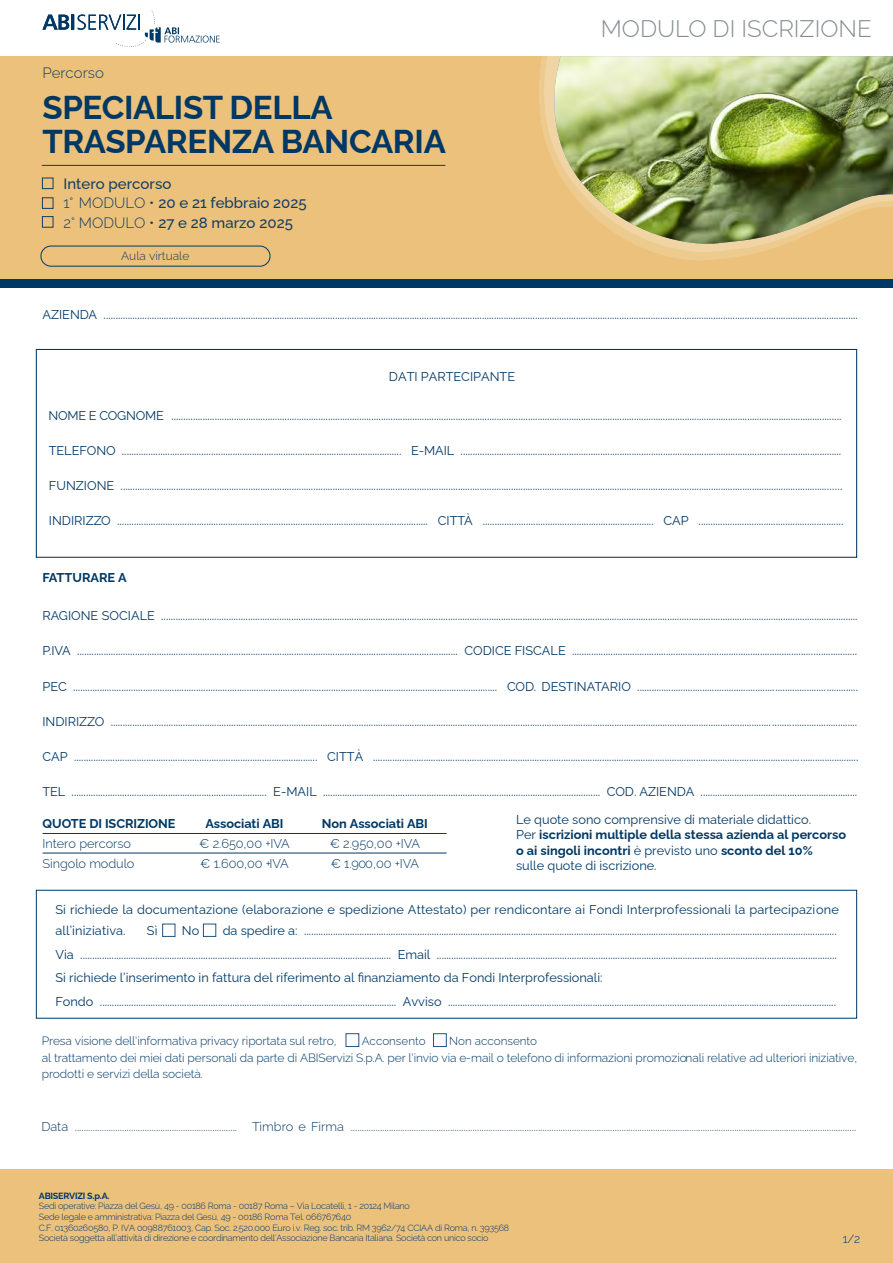
<style>
.page{position:relative;width:893px;height:1263px;background:#fff}
.page>*{position:absolute;margin:0;border:0;box-sizing:border-box;transform-origin:0 0}
.t1{font:700 33px/34.5px "Raleway";letter-spacing:-.01em;color:#003865}
.t2{font:300 24px "Raleway";color:#868c90}
.t3{font:500 15px/19.5px "Raleway";color:#123d65}
.t4{font:300 15px "Raleway";color:#123d65}
.t5{font:12.75px/15.3px "Raleway";color:#003865}
.t6{font:300 12.75px "Raleway";letter-spacing:-.005em;color:#003865}
.t7{font:12.75px "Raleway";letter-spacing:-.02em;color:#003865}
.t8{font:700 12.75px "Raleway";letter-spacing:-.005em;color:#003865}
.t9{font:300 12px/16.5px "Raleway";letter-spacing:-.01em;color:#003865}
.t10{font:300 12px "Raleway";color:#123d65}
.t11{font:300 12px "Raleway";color:#003671}
.t12{font:300 11.7px "Raleway";color:#003865}
.t13{font:300 9px/10.6px "Raleway";letter-spacing:-.025em;color:#003671}
.t14{font:700 9px "Raleway";letter-spacing:-.025em;color:#003671}
.s1{font-weight:300}
.s2{font-weight:700}
</style>
<div class="page">
<div style="left:0;top:56px;width:893px;height:223px;background:#ebc17b"></div>
<svg style="left:661px;top:254px;width:89px;height:7px"></svg>
<svg style="left:639px;top:246px;width:139px;height:8px"></svg>
<img style="left:539px;top:56px;width:354px;height:190px">
<div style="left:0;top:279px;width:893px;height:8px;background:#003865"></div>
<svg style="left:42px;top:11px;width:178px;height:36px"></svg>
<div style="left:41px;top:246px;width:229px;height:20px;border:1px solid #003865;border-radius:10px"></div>
<hr style="left:42px;top:165px;width:403px;height:1px;background:#123d65">
<div style="left:42px;top:178px;width:11px;height:11px;border:1px solid #123d65"></div>
<div style="left:42px;top:197px;width:11px;height:12px;border:1px solid #123d65"></div>
<div style="left:42px;top:216px;width:11px;height:12px;border:1px solid #123d65"></div>
<hr style="left:43px;top:833px;width:404px;height:1px;background:#003865">
<hr style="left:43px;top:853px;width:404px;height:1px;background:#003865">
<div style="left:0;top:1169px;width:893px;height:94px;background:#ebc17b"></div>
<div style="left:162px;top:924px;width:13px;height:12px;border:1px solid #215380"></div>
<div style="left:203px;top:924px;width:13px;height:12px;border:1px solid #215380"></div>
<div style="left:36px;top:349px;width:821px;height:209px;border:1px solid #003865"></div>
<div style="left:346px;top:1033px;width:13px;height:14px;background:#fff;border:1px solid #215380"></div>
<div style="left:433px;top:1033px;width:13px;height:14px;background:#fff;border:1px solid #215380"></div>
<p class="t4" style="left:42px;top:61px;width:63px">Percorso</p>
<h1 class="t1" style="left:42px;top:86px;width:405px">SPECIALIST DELLA<br>TRASPARENZA BANCARIA</h1>
<p class="t3" style="left:63px;top:172px;width:245px">Intero percorso<br><span class="s1">1° MODULO •</span> 20 e 21 febbraio 2025<br><span class="s1">2° MODULO •</span> 27 e 28 marzo 2025</p>
<p class="t10" style="left:121px;top:246px;width:70px">Aula virtuale</p>
<h2 class="t2" style="left:601px;top:10px;width:272px">MODULO DI ISCRIZIONE</h2>
<p class="t5" style="left:42px;top:306px;width:817px">AZIENDA .........................................................................................................................................................................................................................................................................................................................</p>
<p class="t5" style="left:389px;top:368px;width:128px">DATI PARTECIPANTE</p>
<p class="t7" style="left:48px;top:405px;width:794px">NOME E COGNOME ......................................................................................................................................................................................................................................................................................</p>
<p class="t5" style="left:49px;top:441px;width:794px">TELEFONO .................................................................................................................... E-MAIL ..............................................................................................................................................................</p>
<p class="t5" style="left:49px;top:477px;width:795px">FUNZIONE ...........................................................................................................................................................................................................................................................................................................</p>
<p class="t5" style="left:49px;top:512px;width:796px">INDIRIZZO ................................................................................................................................. CITTÀ ....................................................................... CAP ............................................................</p>
<p class="t8" style="left:42px;top:567px;width:86px">FATTURARE A</p>
<p class="t5" style="left:42px;top:606px;width:817px">RAGIONE SOCIALE .................................................................................................................................................................................................................................................................................................</p>
<p class="t5" style="left:42px;top:642px;width:816px">P.IVA .............................................................................................................................................................. CODICE FISCALE ......................................................................................................................</p>
<p class="t5" style="left:42px;top:677px;width:817px">PEC ................................................................................................................................................................................ COD. DESTINATARIO ...........................................................................................</p>
<p class="t5" style="left:42px;top:712px;width:816px">INDIRIZZO .....................................................................................................................................................................................................................................................................................................................</p>
<p class="t5" style="left:42px;top:747px;width:817px">CAP ..................................................................................................... CITTÀ .........................................................................................................................................................................................................</p>
<p class="t5" style="left:42px;top:783px;width:816px">TEL ................................................................................. E-MAIL ................................................................................................................... COD. AZIENDA .................................................................</p>
<p class="t8" style="left:43px;top:813px;width:134px">QUOTE DI ISCRIZIONE</p>
<p class="t8" style="left:205px;top:813px;width:80px">Associati ABI</p>
<p class="t8" style="left:322px;top:813px;width:108px">Non Associati ABI</p>
<p class="t6" style="left:43px;top:833px;width:90px">Intero percorso</p>
<p class="t6" style="left:199px;top:833px;width:92px">€ 2.650,00 +IVA</p>
<p class="t6" style="left:330px;top:833px;width:92px">€ 2.950,00 +IVA</p>
<p class="t6" style="left:43px;top:853px;width:93px">Singolo modulo</p>
<p class="t6" style="left:200px;top:853px;width:90px">€ 1.600,00 +IVA</p>
<p class="t6" style="left:331px;top:853px;width:90px">€ 1.900,00 +IVA</p>
<p class="t5" style="left:516px;top:810px;width:331px">Le quote sono comprensive di materiale didattico.<br>Per <span class="s2">iscrizioni multiple della stessa azienda al percorso o ai singoli incontri</span> è previsto uno <span class="s2">sconto del 10%<br></span>sulle quote di iscrizione.</p>
<p class="t5" style="left:55px;top:897px;width:785px;line-height:21.6px">Si richiede la documentazione (elaborazione e spedizione Attestato) per rendicontare ai Fondi Interprofessionali la partecipazione all’iniziativa.</p>
<p class="t5" style="left:55px;top:917px;width:783px;line-height:23.5px;text-indent:167px">da spedire a: .............................................................................................................................................................................................................................<br>Via ................................................................................................................................. Email ......................................................................................................................................................................<br>Si richiede l’inserimento in fattura del riferimento al finanziamento da Fondi Interprofessionali:<br>Fondo ........................................................................................................................... Avviso .................................................................................................................................................................</p>
<p class="t9" style="left:42px;top:1032px;width:817px">Presa visione dell'informativa privacy riportata sul retro,<br>al trattamento dei miei dati personali da parte di ABIServizi S.p.A. per l'invio via e-mail o telefono di informazioni promozionali relative ad ulteriori iniziative, prodotti e servizi della società.</p>
<p class="t5" style="left:147px;top:921px;width:12px">Sì</p>
<p class="t5" style="left:182px;top:921px;width:19px">No</p>
<p class="t12" style="left:362px;top:1031px;width:65px">Acconsento</p>
<p class="t12" style="left:449px;top:1031px;width:89px">Non acconsento</p>
<p class="t6" style="left:41px;top:1116px;width:816px">Data ........................................................................ Timbro e Firma ................................................................................................................................................................................................................................</p>
<p class="t14" style="left:39px;top:1188px;width:72px">ABISERVIZI S.p.A.</p>
<p class="t13" style="left:39px;top:1200px;width:472px">Sedi operative: Piazza del Gesù, 49 - 00186 Roma - 00187 Roma – Via Locatelli, 1 - 20124 Milano<br>Sede legale e amministrativa: Piazza del Gesù, 49 - 00186 Roma Tel. 066767640<br>C.F. 01360260580, P. IVA 00988761003, Cap. Soc. 2.520.000 Euro i.v. Reg. soc. trib. RM 3962/74 CCIAA di Roma, n. 393568<br>Società soggetta all’attività di direzione e coordinamento dell’Associazione Bancaria Italiana. Società con unico socio</p>
<p class="t11" style="left:843px;top:1229px;width:19px">1/2</p>
</div>
